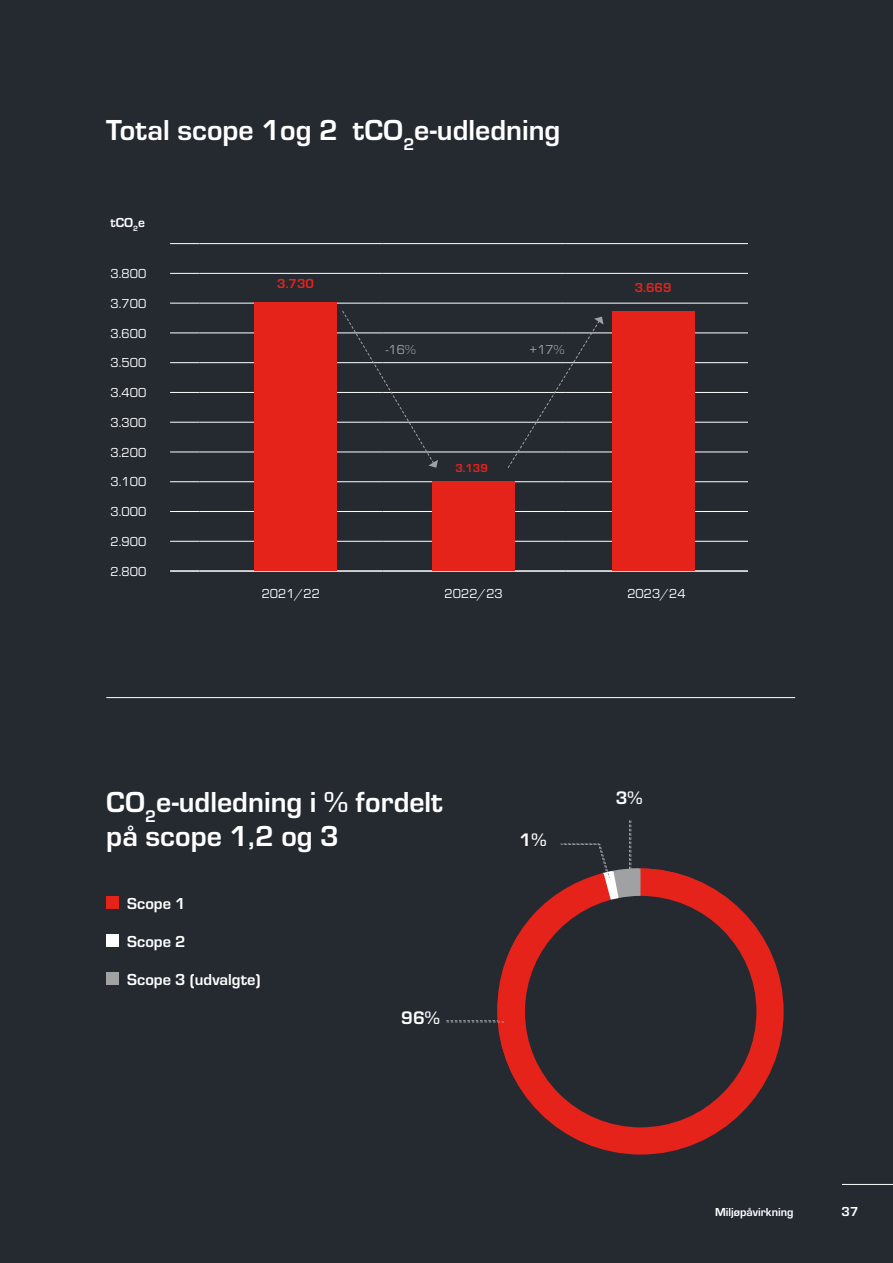
<style>
.page{position:relative;width:893px;height:1263px;background:#252a31}
.page>*{position:absolute;margin:0;border:0;box-sizing:border-box;transform-origin:0 0}
.t1{font:700 30px/34.5px "Eurostile";color:#fff}
.t2{font:700 18.75px "Eurostile";color:#fff}
.t3{font:700 16.5px "Eurostile";color:#fff}
.t4{font:13.5px "Eurostile";color:#fff}
.t5{font:700 13.5px "Eurostile";color:#e5231b}
.t6{font:13.5px "Eurostile";color:#9fa1a2}
.t7{font:700 13.5px "Eurostile";color:#fff}
.t8{font:700 12px "Eurostile";color:#fff}
.t9{font:700 12px "Eurostile";color:#e5231b}
</style>
<div class="page">
<svg style="left:170px;top:243px;width:29px;height:1px"></svg>
<hr style="left:199px;top:243px;width:183px;height:1px;background:#fff">
<hr style="left:382px;top:243px;width:183px;height:1px;background:#fff">
<hr style="left:565px;top:243px;width:183px;height:1px;background:#fff">
<svg style="left:170px;top:273px;width:29px;height:1px"></svg>
<hr style="left:199px;top:273px;width:183px;height:1px;background:#fff">
<hr style="left:382px;top:273px;width:183px;height:1px;background:#fff">
<hr style="left:565px;top:273px;width:183px;height:1px;background:#fff">
<svg style="left:170px;top:303px;width:29px;height:1px"></svg>
<hr style="left:199px;top:303px;width:183px;height:1px;background:#fff">
<hr style="left:382px;top:303px;width:183px;height:1px;background:#fff">
<hr style="left:565px;top:303px;width:183px;height:1px;background:#fff">
<svg style="left:170px;top:333px;width:29px;height:1px"></svg>
<hr style="left:199px;top:333px;width:183px;height:1px;background:#fff">
<hr style="left:382px;top:333px;width:183px;height:1px;background:#fff">
<hr style="left:565px;top:333px;width:183px;height:1px;background:#fff">
<svg style="left:170px;top:362px;width:29px;height:1px"></svg>
<hr style="left:199px;top:362px;width:183px;height:1px;background:#fff">
<hr style="left:382px;top:362px;width:183px;height:1px;background:#fff">
<hr style="left:565px;top:362px;width:183px;height:1px;background:#fff">
<svg style="left:170px;top:392px;width:29px;height:1px"></svg>
<hr style="left:199px;top:392px;width:183px;height:1px;background:#fff">
<hr style="left:382px;top:392px;width:183px;height:1px;background:#fff">
<hr style="left:565px;top:392px;width:183px;height:1px;background:#fff">
<svg style="left:170px;top:422px;width:29px;height:1px"></svg>
<hr style="left:199px;top:422px;width:183px;height:1px;background:#fff">
<hr style="left:382px;top:422px;width:183px;height:1px;background:#fff">
<hr style="left:565px;top:422px;width:183px;height:1px;background:#fff">
<svg style="left:170px;top:452px;width:29px;height:1px"></svg>
<hr style="left:199px;top:452px;width:183px;height:1px;background:#fff">
<hr style="left:382px;top:452px;width:183px;height:1px;background:#fff">
<hr style="left:565px;top:452px;width:183px;height:1px;background:#fff">
<svg style="left:170px;top:481px;width:29px;height:1px"></svg>
<hr style="left:199px;top:481px;width:183px;height:1px;background:#fff">
<hr style="left:382px;top:481px;width:183px;height:1px;background:#fff">
<hr style="left:565px;top:481px;width:183px;height:1px;background:#fff">
<svg style="left:170px;top:511px;width:29px;height:1px"></svg>
<hr style="left:199px;top:511px;width:183px;height:1px;background:#fff">
<hr style="left:382px;top:511px;width:183px;height:1px;background:#fff">
<hr style="left:565px;top:511px;width:183px;height:1px;background:#fff">
<svg style="left:170px;top:541px;width:29px;height:1px"></svg>
<hr style="left:199px;top:541px;width:183px;height:1px;background:#fff">
<hr style="left:382px;top:541px;width:183px;height:1px;background:#fff">
<hr style="left:565px;top:541px;width:183px;height:1px;background:#fff">
<hr style="left:170px;top:570px;width:29px;height:2px;background:#fff">
<hr style="left:199px;top:570px;width:183px;height:2px;background:#fff">
<hr style="left:382px;top:570px;width:183px;height:2px;background:#fff">
<hr style="left:565px;top:570px;width:183px;height:2px;background:#fff">
<div style="left:106px;top:896px;width:13px;height:12px;background:#e5231b"></div>
<div style="left:106px;top:934px;width:13px;height:12px;background:#fff"></div>
<div style="left:106px;top:972px;width:13px;height:12px;background:#9fa1a2"></div>
<hr style="left:106px;top:697px;width:689px;height:1px;background:#fff">
<div style="left:254px;top:302px;width:83px;height:268px;background:#e5231b"></div>
<div style="left:433px;top:481px;width:82px;height:89px;background:#e5231b"></div>
<div style="left:612px;top:311px;width:82px;height:259px;background:#e5231b"></div>
<svg style="left:341px;top:310px;width:97px;height:158px"></svg>
<svg style="left:507px;top:317px;width:96px;height:151px"></svg>
<svg style="left:498px;top:869px;width:286px;height:285px;fill:#e5231b"></svg>
<div style="left:525px;top:896px;width:231px;height:231px;background:#252a31;border-radius:50%"></div>
<svg style="left:446px;top:1020px;width:58px;height:2px"></svg>
<svg style="left:560px;top:820px;width:81px;height:109px"></svg>
<hr style="left:842px;top:1184px;width:51px;height:1px;background:#fff">
<h1 class="t1" style="left:106px;top:111px;width:456px">Total scope 1og 2 tCO<sub>2</sub>e-udledning</h1>
<p class="t7" style="left:111px;top:212px;width:36px">tCO<sub>2</sub>e</p>
<p class="t4" style="left:111px;top:264px;width:37px">3.800</p>
<p class="t4" style="left:111px;top:294px;width:37px">3.700</p>
<p class="t4" style="left:111px;top:324px;width:37px">3.600</p>
<p class="t4" style="left:111px;top:354px;width:37px">3.500</p>
<p class="t4" style="left:111px;top:383px;width:37px">3.400</p>
<p class="t4" style="left:111px;top:413px;width:37px">3.300</p>
<p class="t4" style="left:111px;top:443px;width:37px">3.200</p>
<p class="t4" style="left:111px;top:473px;width:37px">3.100</p>
<p class="t4" style="left:111px;top:502px;width:37px">3.000</p>
<p class="t4" style="left:111px;top:532px;width:37px">2.900</p>
<p class="t4" style="left:111px;top:562px;width:37px">2.800</p>
<p class="t5" style="left:277px;top:273px;width:38px">3.730</p>
<p class="t5" style="left:635px;top:278px;width:38px">3.669</p>
<p class="t6" style="left:386px;top:340px;width:31px">-16%</p>
<p class="t6" style="left:529px;top:340px;width:37px">+17%</p>
<p class="t9" style="left:455px;top:459px;width:34px">3.139</p>
<p class="t4" style="left:262px;top:584px;width:60px">2021/22</p>
<p class="t4" style="left:444px;top:584px;width:60px">2022/23</p>
<p class="t4" style="left:627px;top:584px;width:60px">2023/24</p>
<h1 class="t1" style="left:106px;top:782px;width:338px">CO<sub>2</sub>e-udledning i % fordelt på scope 1,2 og 3</h1>
<p class="t3" style="left:127px;top:891px;width:60px">Scope 1</p>
<p class="t3" style="left:127px;top:929px;width:60px">Scope 2</p>
<p class="t3" style="left:127px;top:967px;width:135px">Scope 3 (udvalgte)</p>
<h2 class="t2" style="left:401px;top:1005px;width:40px">96%</h2>
<h2 class="t2" style="left:520px;top:827px;width:28px">1%</h2>
<h2 class="t2" style="left:616px;top:785px;width:28px">3%</h2>
<p class="t8" style="left:715px;top:1203px;width:80px">Miljøpåvirkning</p>
<p class="t7" style="left:842px;top:1201px;width:18px">37</p>
</div>
